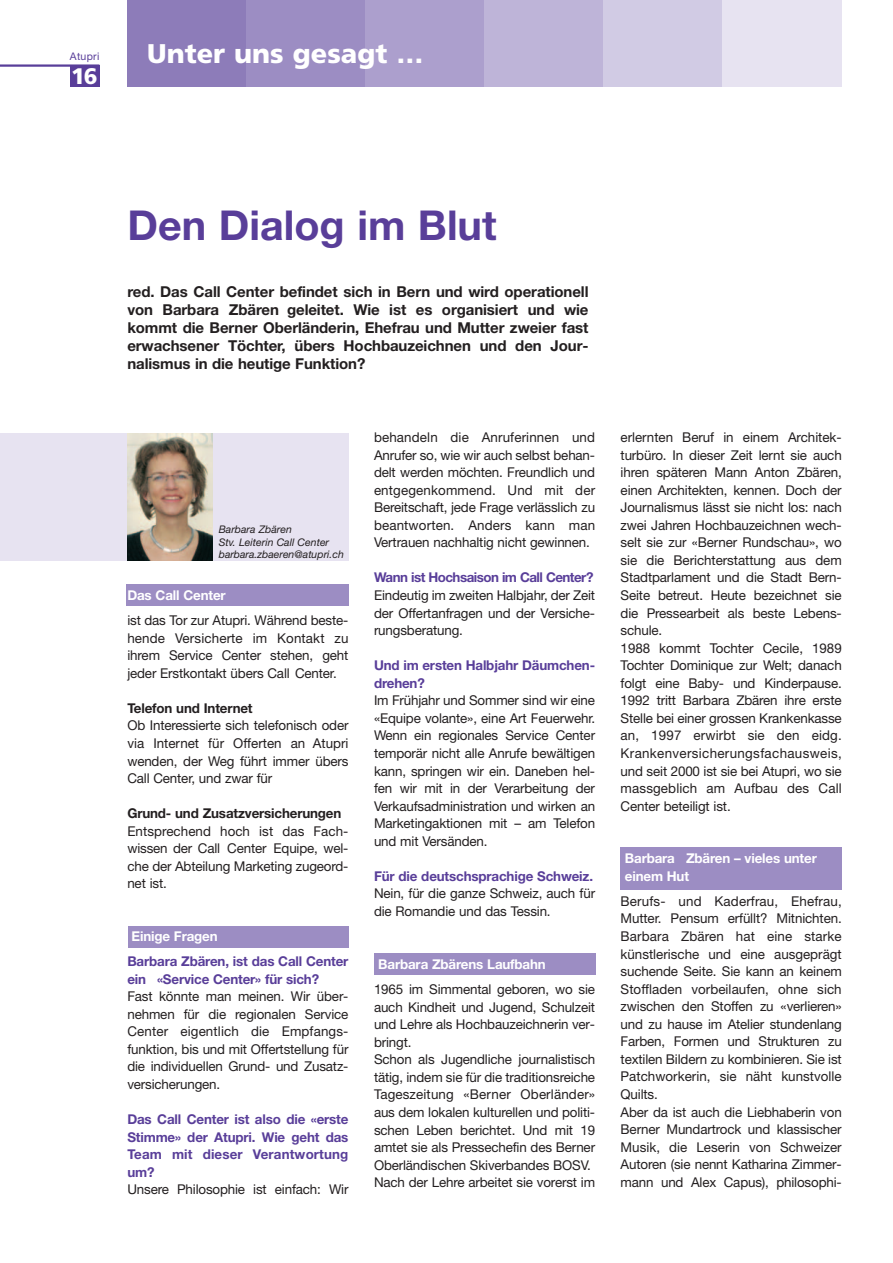
<style>
.page{position:relative;width:893px;height:1263px;background:#fff}
.page>*{position:absolute;margin:0;border:0;box-sizing:border-box;transform-origin:0 0}
.t1{font:700 41.25px "Helvetica Neue";color:#593e99}
.t2{font:900 27px "Frutiger";color:#fff}
.t3{font:900 22.5px "Frutiger";color:#fff}
.t4{font:700 15px/18px "Helvetica Neue";letter-spacing:-.005em;color:#231f20;text-align:justify}
.t5{font:13.5px/17.5px "Helvetica Neue";letter-spacing:-.01em;color:#231f20;text-align:justify}
.t6{font:700 13.5px/17.5px "Helvetica Neue";letter-spacing:-.01em;color:#593e99}
.t7{font:700 13.5px/17.5px "Helvetica Neue";letter-spacing:-.01em;color:#fff}
.t8{font:700 13.5px "Helvetica Neue";letter-spacing:-.01em;color:#231f20}
.t9{font:700 13.5px "Helvetica Neue";letter-spacing:-.04em;color:#593e99}
.t10{font:italic 10.5px/12.6px "Helvetica Neue";color:#231f20}
.t11{font:10.5px "Helvetica Neue";letter-spacing:.03em;color:#593e99}
</style>
<div class="page">
<div style="left:620px;top:847px;width:222px;height:42px;background:#9c8dc3"></div>
<div style="left:374px;top:954px;width:221px;height:21px;background:#9c8dc3"></div>
<hr style="left:0;top:64px;width:99px;height:3px;background:#593e99">
<div style="left:70px;top:66px;width:29px;height:21px;background:#593e99"></div>
<div style="left:127px;top:1px;width:119px;height:86px;background:#8d7cb9"></div>
<div style="left:246px;top:1px;width:120px;height:86px;background:#9c8dc3"></div>
<div style="left:366px;top:1px;width:119px;height:86px;background:#ac9fcd"></div>
<div style="left:485px;top:1px;width:119px;height:86px;background:#beb4d8"></div>
<div style="left:604px;top:1px;width:119px;height:86px;background:#d1cbe4"></div>
<div style="left:723px;top:1px;width:119px;height:86px;background:#e7e3f1"></div>
<div style="left:128px;top:926px;width:221px;height:22px;background:#9c8dc3"></div>
<div style="left:126px;top:584px;width:223px;height:22px;background:#9c8dc3"></div>
<div style="left:0;top:433px;width:348px;height:128px;background:#e7e3f1"></div>
<img style="left:127px;top:433px;width:85px;height:128px">
<p class="t11" style="left:70px;top:53px;width:31px">Atupri</p>
<h3 class="t3" style="left:71px;top:67px;width:28px">16</h3>
<h2 class="t2" style="left:147px;top:43px;width:278px">Unter uns gesagt …</h2>
<h1 class="t1" style="left:128px;top:211px;width:371px">Den Dialog im Blut</h1>
<p class="t4" style="left:127px;top:284px;width:463px">red. Das Call Center befindet sich in Bern und wird operationell von Barbara Zbären geleitet. Wie ist es organisiert und wie kommt die Berner Oberländerin, Ehefrau und Mutter zweier fast erwachsener Töchter, übers Hochbauzeichnen und den Jour&shy;nalismus in die heutige Funktion?</p>
<p class="t10" style="left:219px;top:524px;width:127px">Barbara Zbären<br>Stv. Leiterin Call Center barbara.zbaeren@atupri.ch</p>
<p class="t7" style="left:127px;top:588px;width:100px">Das Call Center</p>
<p class="t5" style="left:127px;top:613px;width:223px">ist das Tor zur Atupri. Während beste&shy;hende Versicherte im Kontakt zu ihrem Service Center stehen, geht jeder Erstkontakt übers Call Center.</p>
<p class="t8" style="left:127px;top:703px;width:127px">Telefon und Internet</p>
<p class="t5" style="left:127px;top:718px;width:223px">Ob Interessierte sich telefonisch oder via Internet für Offerten an Atupri wenden, der Weg führt immer übers Call Center, und zwar für</p>
<p class="t8" style="left:127px;top:808px;width:216px">Grund- und Zusatzversicherungen</p>
<p class="t5" style="left:127px;top:823px;width:223px">Entsprechend hoch ist das Fach&shy;wissen der Call Center Equipe, wel&shy;che der Abteilung Marketing zugeord&shy;net ist.</p>
<p class="t7" style="left:132px;top:929px;width:88px">Einige Fragen</p>
<p class="t6" style="left:127px;top:954px;width:223px">Barbara Zbären, ist das Call Center ein «Service Center» für sich?</p>
<p class="t5" style="left:127px;top:989px;width:223px">Fast könnte man meinen. Wir über&shy;nehmen für die regionalen Service Center eigentlich die Empfangs&shy;funktion, bis und mit Offertstellung für die individuellen Grund- und Zusatz&shy;versicherungen.</p>
<p class="t6" style="left:127px;top:1112px;width:223px;text-align:justify">Das Call Center ist also die «erste Stimme» der Atupri. Wie geht das Team mit dieser Verantwortung um?</p>
<p class="t5" style="left:127px;top:1182px;width:223px">Unsere Philosophie ist einfach: Wir</p>
<p class="t5" style="left:374px;top:430px;width:223px">behandeln die Anruferinnen und Anrufer so, wie wir auch selbst behan&shy;delt werden möchten. Freundlich und entgegenkommend. Und mit der Bereitschaft, jede Frage verlässlich zu beantworten. Anders kann man Vertrauen nachhaltig nicht gewinnen.</p>
<p class="t9" style="left:374px;top:573px;width:221px">Wann ist Hochsaison im Call Center?</p>
<p class="t5" style="left:374px;top:588px;width:223px">Eindeutig im zweiten Halbjahr, der Zeit der Offertanfragen und der Versiche&shy;rungsberatung.</p>
<p class="t6" style="left:374px;top:658px;width:223px">Und im ersten Halbjahr Däumchen&shy;drehen?</p>
<p class="t5" style="left:374px;top:693px;width:223px">Im Frühjahr und Sommer sind wir eine «Equipe volante», eine Art Feuerwehr.<br>Wenn ein regionales Service Center temporär nicht alle Anrufe bewältigen kann, springen wir ein. Daneben hel&shy;fen wir mit in der Verarbeitung der Verkaufsadministration und wirken an Marketingaktionen mit – am Telefon und mit Versänden.</p>
<p class="t6" style="left:374px;top:868px;width:221px">Für die deutschsprachige Schweiz.</p>
<p class="t5" style="left:374px;top:886px;width:223px">Nein, für die ganze Schweiz, auch für die Romandie und das Tessin.</p>
<p class="t7" style="left:378px;top:957px;width:169px">Barbara Zbärens Laufbahn</p>
<p class="t5" style="left:374px;top:982px;width:223px;text-align:left">1965 im Simmental geboren, wo sie auch Kindheit und Jugend, Schulzeit und Lehre als Hochbauzeichnerin ver&shy;bringt.<br>Schon als Jugendliche journalistisch tätig, indem sie für die traditionsreiche Tageszeitung «Berner Oberländer» aus dem lokalen kulturellen und politi&shy;schen Leben berichtet. Und mit 19 amtet sie als Pressechefin des Berner Oberländischen Skiverbandes BOSV.<br>Nach der Lehre arbeitet sie vorerst im</p>
<p class="t5" style="left:621px;top:430px;width:223px;text-align:left">erlernten Beruf in einem Architek&shy;turbüro. In dieser Zeit lernt sie auch ihren späteren Mann Anton Zbären, einen Architekten, kennen. Doch der Journalismus lässt sie nicht los: nach zwei Jahren Hochbauzeichnen wech&shy;selt sie zur «Berner Rundschau», wo sie die Berichterstattung aus dem Stadtparlament und die Stadt Bern-Seite betreut. Heute bezeichnet sie die Pressearbeit als beste Lebens&shy;schule.<br>1988 kommt Tochter Cecile, 1989<br>Tochter Dominique zur Welt; danach folgt eine Baby- und Kinderpause.<br>1992 tritt Barbara Zbären ihre erste Stelle bei einer grossen Krankenkasse an, 1997 erwirbt sie den eidg.<br>Krankenversicherungsfachausweis, und seit 2000 ist sie bei Atupri, wo sie massgeblich am Aufbau des Call Center beteiligt ist.</p>
<p class="t7" style="left:625px;top:851px;width:193px">Barbara Zbären – vieles unter einem Hut</p>
<p class="t5" style="left:621px;top:894px;width:223px;text-align:left">Berufs- und Kaderfrau, Ehefrau, Mutter. Pensum erfüllt? Mitnichten.<br>Barbara Zbären hat eine starke künstlerische und eine ausgeprägt suchende Seite. Sie kann an keinem Stoffladen vorbeilaufen, ohne sich zwischen den Stoffen zu «verlieren» und zu hause im Atelier stundenlang Farben, Formen und Strukturen zu textilen Bildern zu kombinieren. Sie ist Patchworkerin, sie näht kunstvolle Quilts.<br>Aber da ist auch die Liebhaberin von Berner Mundartrock und klassischer Musik, die Leserin von Schweizer Autoren (sie nennt Katharina Zimmer&shy;mann und Alex Capus), philosophi-</p>
</div>
